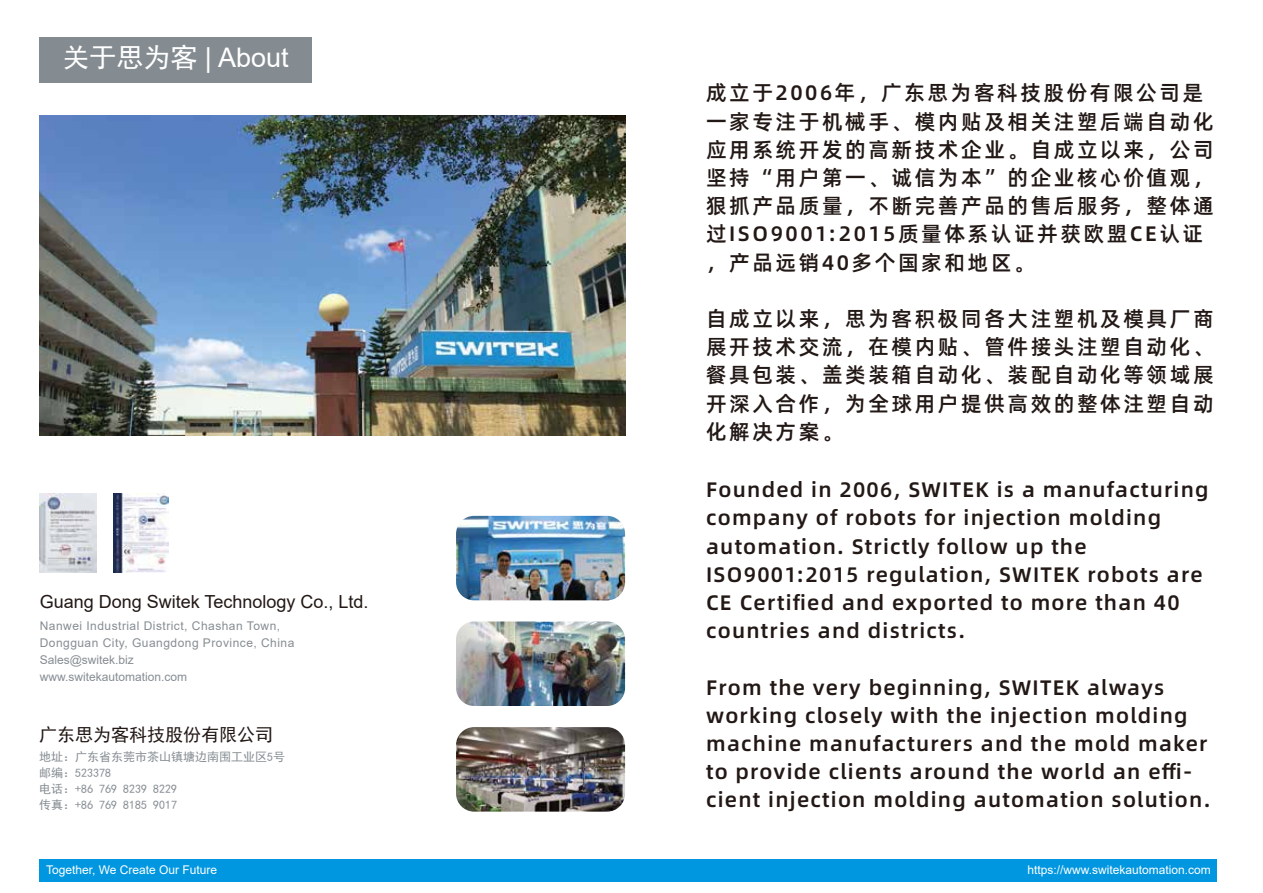
<style>
.page{position:relative;width:1263px;height:893px;background:#fff}
.page>*{position:absolute;margin:0;border:0;box-sizing:border-box;transform-origin:0 0}
.t1{font:27px "Arial";color:#fff}
.t2{font:21px/28.2px "Alibaba Pu Hui Ti M";letter-spacing:.06em;color:#221815}
.t3{font:21px/28.2px "Alibaba Pu Hui Ti M";letter-spacing:.12em;color:#221815}
.t4{font:18px "Arial";color:#221815}
.t5{font:18px "Sim Hei";color:#221815}
.t6{font:12px/17.1px "Arial";letter-spacing:.04em;color:#868d93}
.t7{font:12px/16px "Sim Hei";color:#868d93}
.t8{font:12px "Arial";color:#fff}
.s1{font-family:"Sim Hei"}
</style>
<div class="page">
<div style="left:40px;top:37px;width:272px;height:46px;background:#858c91"></div>
<img style="left:39px;top:116px;width:587px;height:320px">
<img style="left:40px;top:493px;width:57px;height:79px">
<img style="left:114px;top:493px;width:54px;height:79px">
<img style="left:456px;top:621px;width:169px;height:85px">
<img style="left:456px;top:727px;width:169px;height:85px">
<img style="left:456px;top:516px;width:169px;height:84px">
<div style="left:40px;top:860px;width:1176px;height:21px;background:#0097e0"></div>
<p class="t1" style="left:62px;top:39px;width:228px"><span class="s1">关于思为客</span> | About</p>
<p class="t4" style="left:40px;top:589px;width:330px">Guang Dong Switek Technology Co., Ltd.</p>
<p class="t6" style="left:40px;top:617px;width:256px">Nanwei Industrial District, Chashan Town, Dongguan City, Guangdong Province, China Sales@switek.biz<br>www.switekautomation.com</p>
<p class="t5" style="left:39px;top:725px;width:235px">广东思为客科技股份有限公司</p>
<p class="t7" style="left:39px;top:748px;width:247px">地址：广东省东莞市茶山镇塘边南围工业区5号</p>
<p class="t7" style="left:39px;top:780px;width:139px">电话：+86 769 8239 8229传真：+86 769 8185 9017</p>
<p class="t7" style="left:39px;top:764px;width:73px">邮编：523378</p>
<p class="t3" style="left:706px;top:78px;width:509px">成立于2006年，广东思为客科技股份有限公司是一家专注于机械手、模内贴及相关注塑后端自动化应用系统开发的高新技术企业。自成立以来，公司坚持“用户第一、诚信为本”的企业核心价值观，狠抓产品质量，不断完善产品的售后服务，整体通过ISO9001:2015质量体系认证并获欧盟CE认证，产品远销40多个国家和地区。</p>
<p class="t2" style="left:706px;top:303px;width:509px;text-align:justify">自成立以来，思为客积极同各大注塑机及模具厂商展开技术交流，在模内贴、管件接头注塑自动化、餐具包装、盖类装箱自动化、装配自动化等领域展开深入合作，为全球用户提供高效的整体注塑自动化解决方案。</p>
<p class="t2" style="left:706px;top:474px;width:504px">Founded in 2006, SWITEK is a manufacturing company of robots for injection molding automation. Strictly follow up the ISO9001:2015 regulation, SWITEK robots are CE Certified and exported to more than 40 countries and districts.</p>
<p class="t2" style="left:706px;top:672px;width:506px">From the very beginning, SWITEK always working closely with the injection molding machine manufacturers and the mold maker to provide clients around the world an effi&shy;cient injection molding automation solution.</p>
<p class="t8" style="left:46px;top:861px;width:173px">Together, We Create Our Future</p>
<p class="t8" style="left:1027px;top:861px;width:185px">https://www.switekautomation.com</p>
</div>
